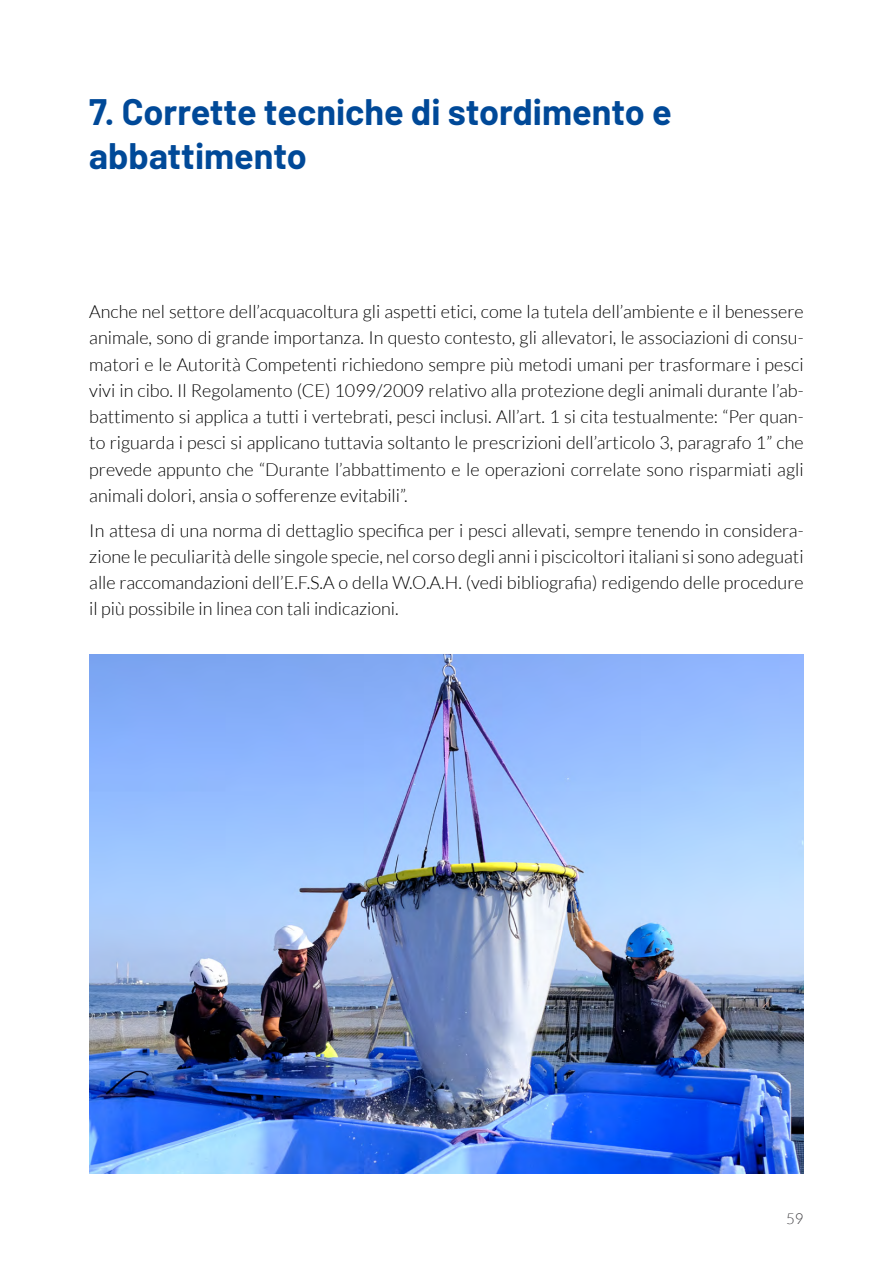
<style>
.page{position:relative;width:893px;height:1263px;background:#fff}
.page>*{position:absolute;margin:0;border:0;box-sizing:border-box;transform-origin:0 0}
.t1{font:700 36px/43.2px "Barlow";color:#004998}
.t2{font:300 18px/26.2px "Lato";color:#000;text-align:justify}
.t3{font:300 15px "Lato";color:#3e3d40}
</style>
<div class="page">
<img style="left:89px;top:655px;width:715px;height:519px">
<h1 class="t1" style="left:89px;top:88px;width:584px">7. Corrette tecniche di stordimento e abbattimento</h1>
<p class="t2" style="left:89px;top:299px;width:716px">Anche nel settore dell’acquacoltura gli aspetti etici, come la tutela dell’ambiente e il benessere animale, sono di grande importanza. In questo contesto, gli allevatori, le associazioni di consu&shy;matori e le Autorità Competenti richiedono sempre più metodi umani per trasformare i pesci vivi in cibo. Il Regolamento (CE) 1099/2009 relativo alla protezione degli animali durante l’ab&shy;battimento si applica a tutti i vertebrati, pesci inclusi. All’art. 1 si cita testualmente: “Per quan&shy;to riguarda i pesci si applicano tuttavia soltanto le prescrizioni dell’articolo 3, paragrafo 1” che prevede appunto che “Durante l’abbattimento e le operazioni correlate sono risparmiati agli animali dolori, ansia o sofferenze evitabili”.</p>
<p class="t2" style="left:89px;top:517px;width:716px">In attesa di una norma di dettaglio specifica per i pesci allevati, sempre tenendo in considera&shy;zione le peculiarità delle singole specie, nel corso degli anni i piscicoltori italiani si sono adeguati alle raccomandazioni dell’E.F.S.A o della W.O.A.H. (vedi bibliografia) redigendo delle procedure il più possibile in linea con tali indicazioni.</p>
<p class="t3" style="left:786px;top:1211px;width:19px">59</p>
</div>
